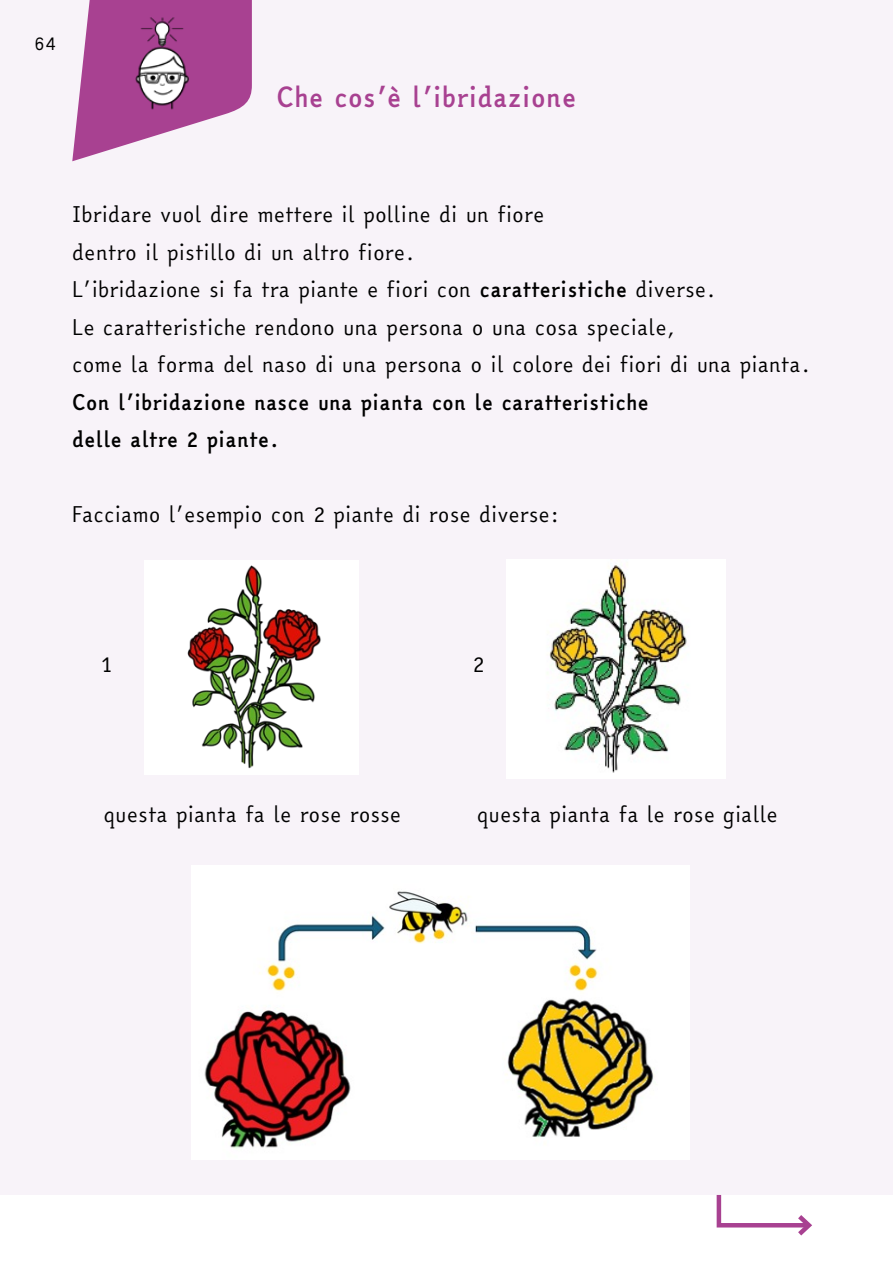
<style>
.page{position:relative;width:893px;height:1263px;background:#fff}
.page>*{position:absolute;margin:0;border:0;box-sizing:border-box;transform-origin:0 0}
.t1{font:700 27px "Easy Reading";color:#a84191}
.t2{font:21px/37.5px "Easy Reading";color:#000}
.t3{font:700 21px/37.5px "Easy Reading";color:#000}
.t4{font:18px "Easy Reading";color:#000}
.s1{font-weight:700}
</style>
<div class="page">
<div style="left:0;top:0;width:893px;height:1195px;background:#f8f3f9"></div>
<svg style="left:72px;top:0;width:180px;height:161px"></svg>
<img style="left:133px;top:16px;width:58px;height:97px">
<img style="left:145px;top:560px;width:214px;height:214px">
<img style="left:506px;top:560px;width:219px;height:219px">
<img style="left:191px;top:866px;width:498px;height:294px">
<svg style="left:716px;top:1195px;width:96px;height:41px"></svg>
<p class="t4" style="left:34px;top:31px;width:24px">64</p>
<p class="t1" style="left:276px;top:78px;width:302px">Che cos’è l’ibridazione</p>
<p class="t2" style="left:72px;top:196px;width:740px">Ibridare vuol dire mettere il polline di un fiore<br>dentro il pistillo di un altro fiore.<br>L’ibridazione si fa tra piante e fiori con <span class="s1">caratteristiche</span> diverse.<br>Le caratteristiche rendono una persona o una cosa speciale,<br>come la forma del naso di una persona o il colore dei fiori di una pianta.</p>
<p class="t3" style="left:72px;top:384px;width:578px">Con l’ibridazione nasce una pianta con le caratteristiche delle altre 2 piante.</p>
<p class="t2" style="left:72px;top:496px;width:489px">Facciamo l’esempio con 2 piante di rose diverse:</p>
<p class="t2" style="left:101px;top:646px;width:14px">1</p>
<p class="t2" style="left:473px;top:646px;width:14px">2</p>
<p class="t2" style="left:103px;top:796px;width:299px">questa pianta fa le rose rosse</p>
<p class="t2" style="left:477px;top:796px;width:302px">questa pianta fa le rose gialle</p>
</div>
